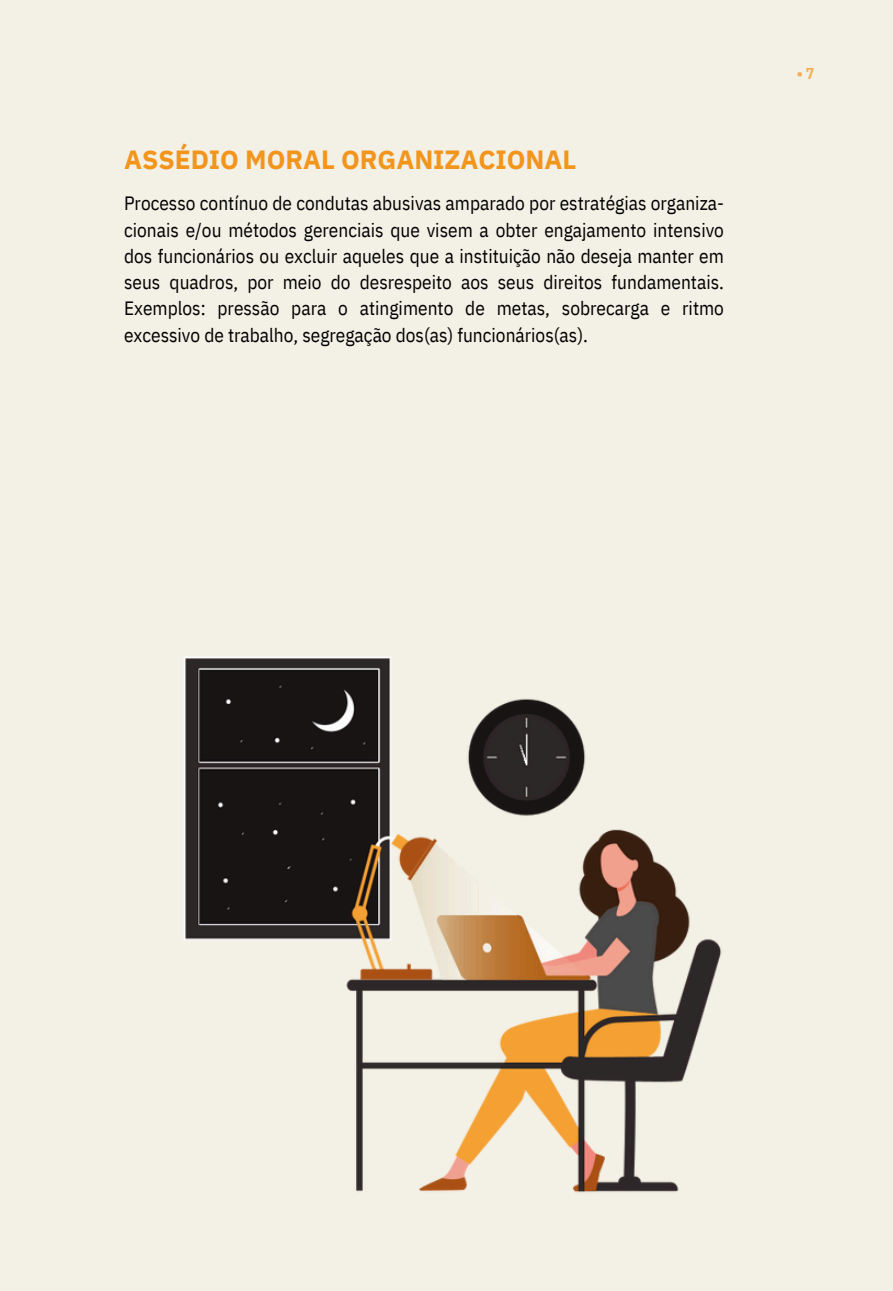
<style>
.page{position:relative;width:893px;height:1291px;background:#fff}
.page>*{position:absolute;margin:0;border:0;box-sizing:border-box;transform-origin:0 0}
.t1{font:700 26.25px "IBM Plex Sans";color:#f2951c}
.t2{font:19.25px/26.2px "IBM Plex Sans Cond";color:#000;text-align:justify}
.t3{font:700 15.75px "IBM Plex Sans Cond";color:#f29419}
</style>
<div class="page">
<div style="left:0;top:0;width:892px;height:1290px;background:#f3f0e5"></div>
<img style="left:184px;top:656px;width:538px;height:537px">
<h2 class="t1" style="left:124px;top:142px;width:454px">ASSÉDIO MORAL ORGANIZACIONAL</h2>
<p class="t2" style="left:124px;top:190px;width:601px">Processo contínuo de condutas abusivas amparado por estratégias organiza&shy;cionais e/ou métodos gerenciais que visem a obter engajamento intensivo dos funcionários ou excluir aqueles que a instituição não deseja manter em seus quadros, por meio do desrespeito aos seus direitos fundamentais.<br>Exemplos: pressão para o atingimento de metas, sobrecarga e ritmo excessivo de trabalho, segregação dos(as) funcionários(as).</p>
<p class="t3" style="left:796px;top:63px;width:19px">•7</p>
</div>
